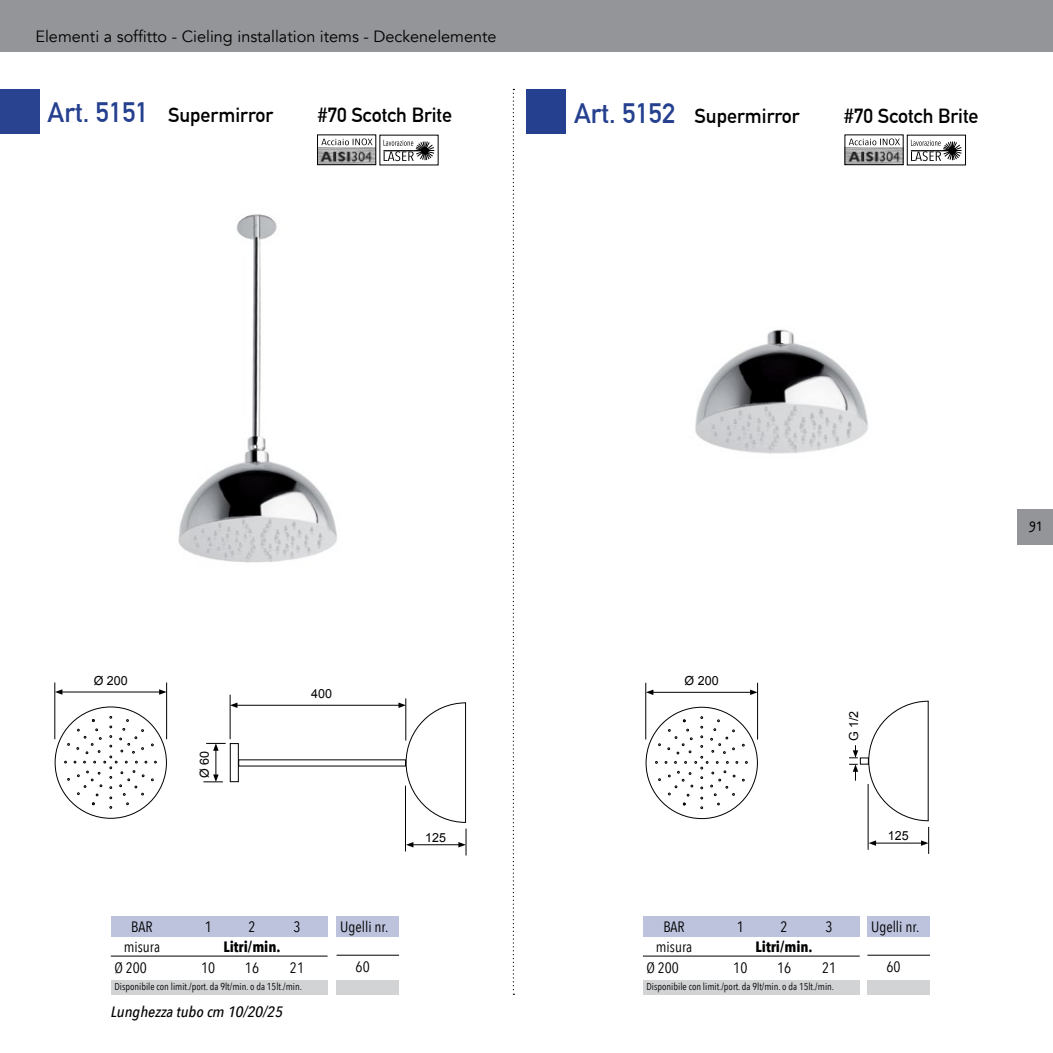
<style>
.page{position:relative;width:1053px;height:1053px;background:#fff}
.page>*{position:absolute;margin:0;border:0;box-sizing:border-box;transform-origin:0 0}
.t1{font:700 20px "DIN Alternate";color:#000}
.t2{font:16.25px "Avenir";color:#000}
.t3{font:15px "Avenir Next Condensed";color:#000}
.t4{font:italic 500 15px "Avenir Next Condensed";color:#000;scale:1.1 1}
.t5{font:700 15px "Avenir Next Condensed";color:#000}
.t6{font:500 15px "Designio";color:#000}
.t7{font:12.5px "Arial";color:#000}
.t8{font:10px "Avenir Next Condensed";color:#000}
.s1{font-size:27.5px;color:#25408f}
</style>
<div class="page">
<div style="left:0;top:0;width:1052px;height:51px;background:#939598"></div>
<div style="left:526px;top:89px;width:40px;height:45px;background:#25408f"></div>
<div style="left:0;top:89px;width:40px;height:45px;background:#294390"></div>
<svg style="left:512px;top:89px;width:2px;height:905px"></svg>
<img style="left:178px;top:214px;width:159px;height:349px">
<img style="left:695px;top:329px;width:173px;height:125px">
<div style="left:1017px;top:508px;width:35px;height:36px;background:#939598"></div>
<div style="left:111px;top:980px;width:216px;height:15px;background:#d1d3d4"></div>
<div style="left:111px;top:916px;width:216px;height:20px;background:#bdc3dd"></div>
<hr style="left:111px;top:955px;width:216px;height:1px;background:#000">
<div style="left:336px;top:980px;width:63px;height:14px;background:#d1d3d4"></div>
<div style="left:336px;top:916px;width:63px;height:20px;background:#bdc3dd"></div>
<hr style="left:336px;top:954px;width:63px;height:1px;background:#000">
<div style="left:643px;top:980px;width:216px;height:15px;background:#d1d3d4"></div>
<div style="left:643px;top:916px;width:216px;height:20px;background:#bdc3dd"></div>
<hr style="left:643px;top:955px;width:216px;height:1px;background:#000">
<div style="left:867px;top:980px;width:62px;height:14px;background:#d1d3d4"></div>
<div style="left:867px;top:916px;width:62px;height:20px;background:#bdc3dd"></div>
<hr style="left:867px;top:954px;width:62px;height:1px;background:#000">
<svg style="left:321px;top:138px;width:51px;height:7px"></svg>
<img style="left:319px;top:147px;width:55px;height:16px">
<div style="left:317px;top:135px;width:59px;height:30px;border:1px solid #000"></div>
<svg style="left:383px;top:140px;width:51px;height:21px"></svg>
<svg style="left:848px;top:138px;width:51px;height:7px"></svg>
<img style="left:846px;top:147px;width:55px;height:16px">
<div style="left:844px;top:135px;width:59px;height:30px;border:1px solid #000"></div>
<svg style="left:910px;top:140px;width:51px;height:21px"></svg>
<svg style="left:64px;top:716px;width:93px;height:92px"></svg>
<div style="left:230px;top:743px;width:9px;height:39px;border:1px solid #000"></div>
<hr style="left:55px;top:682px;width:1px;height:57px;background:#000">
<hr style="left:166px;top:682px;width:1px;height:57px;background:#000">
<hr style="left:60px;top:691px;width:101px;height:1px;background:#000">
<svg style="left:55px;top:689px;width:7px;height:5px"></svg>
<svg style="left:159px;top:689px;width:8px;height:5px"></svg>
<hr style="left:230px;top:694px;width:1px;height:45px;background:#000">
<hr style="left:405px;top:698px;width:1px;height:42px;background:#000">
<hr style="left:235px;top:705px;width:165px;height:1px;background:#000">
<svg style="left:230px;top:702px;width:7px;height:6px"></svg>
<svg style="left:203px;top:743px;width:22px;height:39px"></svg>
<svg style="left:398px;top:702px;width:69px;height:153px"></svg>
<svg style="left:655px;top:716px;width:92px;height:92px"></svg>
<hr style="left:645px;top:682px;width:1px;height:57px;background:#000">
<hr style="left:757px;top:682px;width:1px;height:57px;background:#000">
<hr style="left:651px;top:692px;width:101px;height:1px;background:#000">
<svg style="left:646px;top:689px;width:7px;height:6px"></svg>
<svg style="left:750px;top:689px;width:7px;height:6px"></svg>
<hr style="left:867px;top:784px;width:1px;height:65px;background:#000">
<svg style="left:868px;top:700px;width:61px;height:153px"></svg>
<svg style="left:849px;top:764px;width:9px;height:16px"></svg>
<svg style="left:849px;top:745px;width:9px;height:13px"></svg>
<p class="t2" style="left:35px;top:27px;width:462px">Elementi a soffitto - Cieling installation items - Deckenelemente</p>
<p class="t1" style="left:48px;top:100px;width:227px"><span class="s1">Art. 5151</span> Supermirror</p>
<p class="t1" style="left:318px;top:100px;width:136px">#70 Scotch Brite</p>
<p class="t1" style="left:574px;top:101px;width:227px"><span class="s1">Art. 5152</span> Supermirror</p>
<p class="t1" style="left:844px;top:101px;width:136px">#70 Scotch Brite</p>
<p class="t7" style="left:94px;top:672px;width:36px">Ø 200</p>
<p class="t7" style="left:196px;top:777px;width:29px;rotate:-90deg">Ø 60</p>
<p class="t7" style="left:311px;top:685px;width:22px">400</p>
<p class="t3" style="left:131px;top:913px;width:23px">BAR</p>
<p class="t3" style="left:205px;top:913px;width:9px">1</p>
<p class="t3" style="left:248px;top:913px;width:9px">2</p>
<p class="t3" style="left:293px;top:913px;width:9px">3</p>
<p class="t3" style="left:124px;top:933px;width:38px">misura</p>
<p class="t5" style="left:223px;top:937px;width:59px">Litri/min.</p>
<p class="t3" style="left:114px;top:954px;width:34px">Ø 200</p>
<p class="t3" style="left:201px;top:954px;width:16px">10</p>
<p class="t3" style="left:245px;top:954px;width:16px">16</p>
<p class="t3" style="left:290px;top:954px;width:16px">21</p>
<p class="t8" style="left:114px;top:978px;width:189px">Disponibile con limit./port. da 9lt/min. o da 15lt./min.</p>
<p class="t4" style="left:111px;top:1002px;width:158px">Lunghezza tubo cm 10/20/25</p>
<p class="t3" style="left:340px;top:913px;width:50px">Ugelli nr.</p>
<p class="t3" style="left:355px;top:953px;width:16px">60</p>
<p class="t7" style="left:425px;top:829px;width:22px">125</p>
<p class="t7" style="left:684px;top:672px;width:36px">Ø 200</p>
<p class="t7" style="left:845px;top:741px;width:32px;rotate:-90deg">G 1/2</p>
<p class="t3" style="left:663px;top:913px;width:23px">BAR</p>
<p class="t3" style="left:736px;top:913px;width:9px">1</p>
<p class="t3" style="left:780px;top:913px;width:9px">2</p>
<p class="t3" style="left:825px;top:913px;width:9px">3</p>
<p class="t3" style="left:656px;top:933px;width:38px">misura</p>
<p class="t5" style="left:755px;top:937px;width:59px">Litri/min.</p>
<p class="t3" style="left:646px;top:954px;width:34px">Ø 200</p>
<p class="t3" style="left:733px;top:954px;width:16px">10</p>
<p class="t3" style="left:777px;top:954px;width:16px">16</p>
<p class="t3" style="left:822px;top:954px;width:16px">21</p>
<p class="t8" style="left:646px;top:978px;width:189px">Disponibile con limit./port. da 9lt/min. o da 15lt./min.</p>
<p class="t7" style="left:887px;top:827px;width:22px">125</p>
<p class="t3" style="left:871px;top:913px;width:50px">Ugelli nr.</p>
<p class="t3" style="left:886px;top:953px;width:16px">60</p>
<p class="t6" style="left:1029px;top:518px;width:14px">91</p>
</div>
